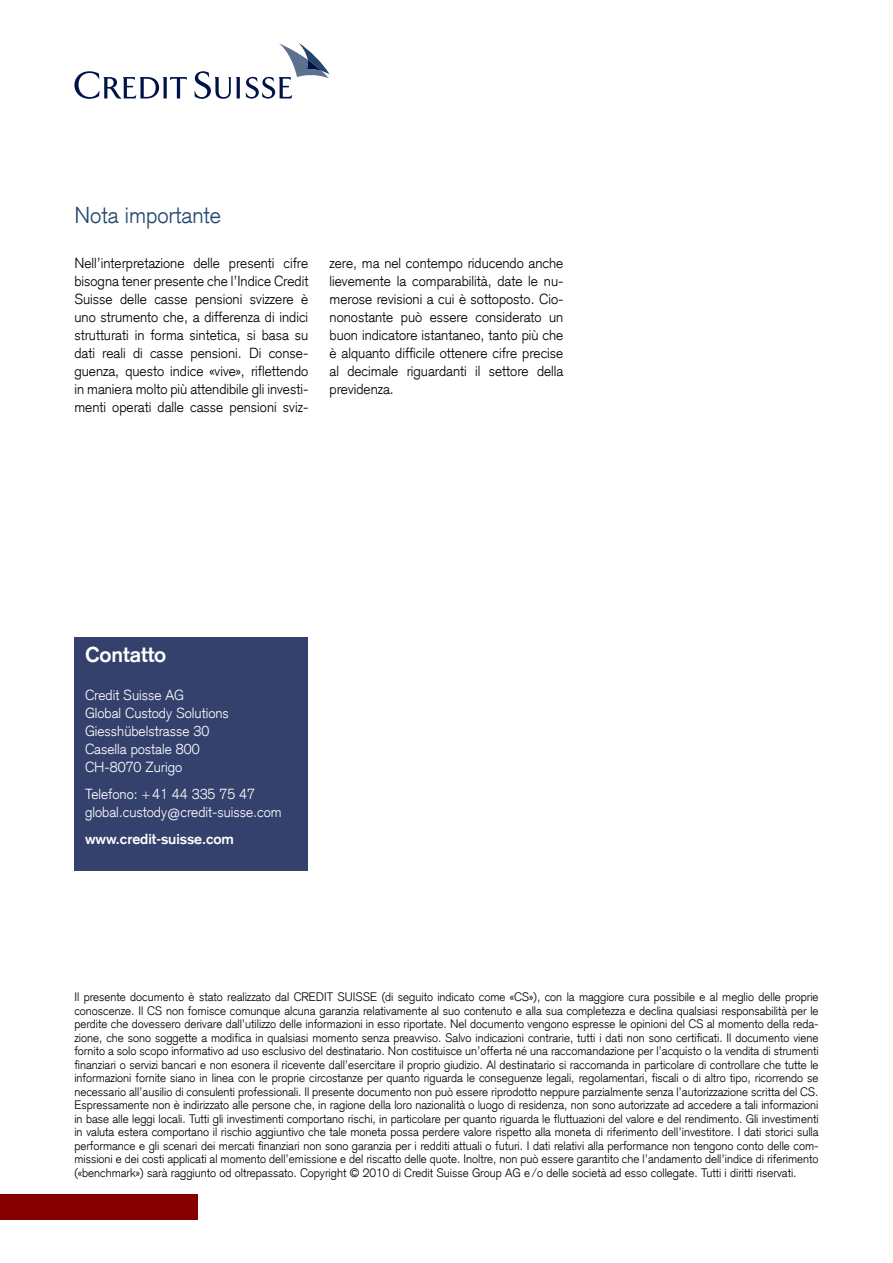
<style>
.page{position:relative;width:893px;height:1263px;background:#fff}
.page>*{position:absolute;margin:0;border:0;box-sizing:border-box;transform-origin:0 0}
.t1{font:300 22.5px "Credit Suisse Type";color:#23456b}
.t2{font:700 21px "Credit Suisse Type";color:#fff}
.t3{font:300 14.25px/18px "Credit Suisse Type";color:#000;text-align:justify}
.t4{font:300 14.25px/18px "Credit Suisse Type";color:#fff}
.t5{font:700 14.25px "Credit Suisse Type";color:#fff}
.t6{font:300 12px/13.5px "Credit Suisse Type";color:#000;text-align:justify}
</style>
<div class="page">
<svg style="left:74px;top:71px;width:113px;height:28px"></svg>
<svg style="left:246px;top:43px;width:84px;height:56px"></svg>
<svg style="left:194px;top:71px;width:46px;height:28px"></svg>
<div style="left:0;top:1194px;width:198px;height:26px;background:#860000"></div>
<div style="left:74px;top:637px;width:234px;height:233px;background:#33416c"></div>
<h1 class="t1" style="left:74px;top:201px;width:148px">Nota importante</h1>
<p class="t3" style="left:74px;top:254px;width:235px">Nell’interpretazione delle presenti cifre bisogna tener presente che l’Indice Credit Suisse delle casse pensioni svizzere è uno strumento che, a differenza di indici strutturati in forma sintetica, si basa su dati reali di casse pensioni. Di conse&shy;guenza, questo indice «vive», riflettendo in maniera molto più attendibile gli investi&shy;menti operati dalle casse pensioni sviz-</p>
<p class="t3" style="left:330px;top:254px;width:235px;text-align:left">zere, ma nel contempo riducendo anche lievemente la comparabilità, date le nu-- merose revisioni a cui è sottoposto. Cio&shy;nonostante può essere considerato un buon indicatore istantaneo, tanto più che è alquanto difficile ottenere cifre precise al decimale riguardanti il settore della previdenza.</p>
<h2 class="t2" style="left:85px;top:642px;width:83px">Contatto</h2>
<p class="t4" style="left:85px;top:686px;width:145px">Credit Suisse AG<br>Global Custody Solutions<br>Giesshübelstrasse 30<br>Casella postale 800<br>CH-8070 Zurigo</p>
<p class="t4" style="left:85px;top:785px;width:198px">Telefono: +41 44 335 75 47 global.custody@credit-suisse.com</p>
<p class="t5" style="left:85px;top:830px;width:150px">www.credit-suisse.com</p>
<p class="t6" style="left:74px;top:990px;width:746px">Il presente documento è stato realizzato dal CREDIT SUISSE (di seguito indicato come «CS»), con la maggiore cura possibile e al meglio delle proprie conoscenze. Il CS non fornisce comunque alcuna garanzia relativamente al suo contenuto e alla sua completezza e declina qualsiasi responsabilità per le perdite che dovessero derivare dall’utilizzo delle informazioni in esso riportate. Nel documento vengono espresse le opinioni del CS al momento della reda&shy;zione, che sono soggette a modifica in qualsiasi momento senza preavviso. Salvo indicazioni contrarie, tutti i dati non sono certificati. Il documento viene fornito a solo scopo informativo ad uso esclusivo del destinatario. Non costituisce un’offerta né una raccomandazione per l’acquisto o la vendita di strumenti finanziari o servizi bancari e non esonera il ricevente dall’esercitare il proprio giudizio. Al destinatario si raccomanda in particolare di controllare che tutte le informazioni fornite siano in linea con le proprie circostanze per quanto riguarda le conseguenze legali, regolamentari, fiscali o di altro tipo, ricorrendo se necessario all’ausilio di consulenti professionali. Il presente documento non può essere riprodotto neppure parzialmente senza l’autorizzazione scritta del CS.<br>Espressamente non è indirizzato alle persone che, in ragione della loro nazionalità o luogo di residenza, non sono autorizzate ad accedere a tali informazioni in base alle leggi locali. Tutti gli investimenti comportano rischi, in particolare per quanto riguarda le fluttuazioni del valore e del rendimento. Gli investimenti in valuta estera comportano il rischio aggiuntivo che tale moneta possa perdere valore rispetto alla moneta di riferimento dell’investitore. I dati storici sulla performance e gli scenari dei mercati finanziari non sono garanzia per i redditi attuali o futuri. I dati relativi alla performance non tengono conto delle com&shy;missioni e dei costi applicati al momento dell’emissione e del riscatto delle quote. Inoltre, non può essere garantito che l’andamento dell’indice di riferimento («benchmark») sarà raggiunto od oltrepassato. Copyright © 2010 di Credit Suisse Group AG e/o delle società ad esso collegate. Tutti i diritti riservati.</p>
</div>
